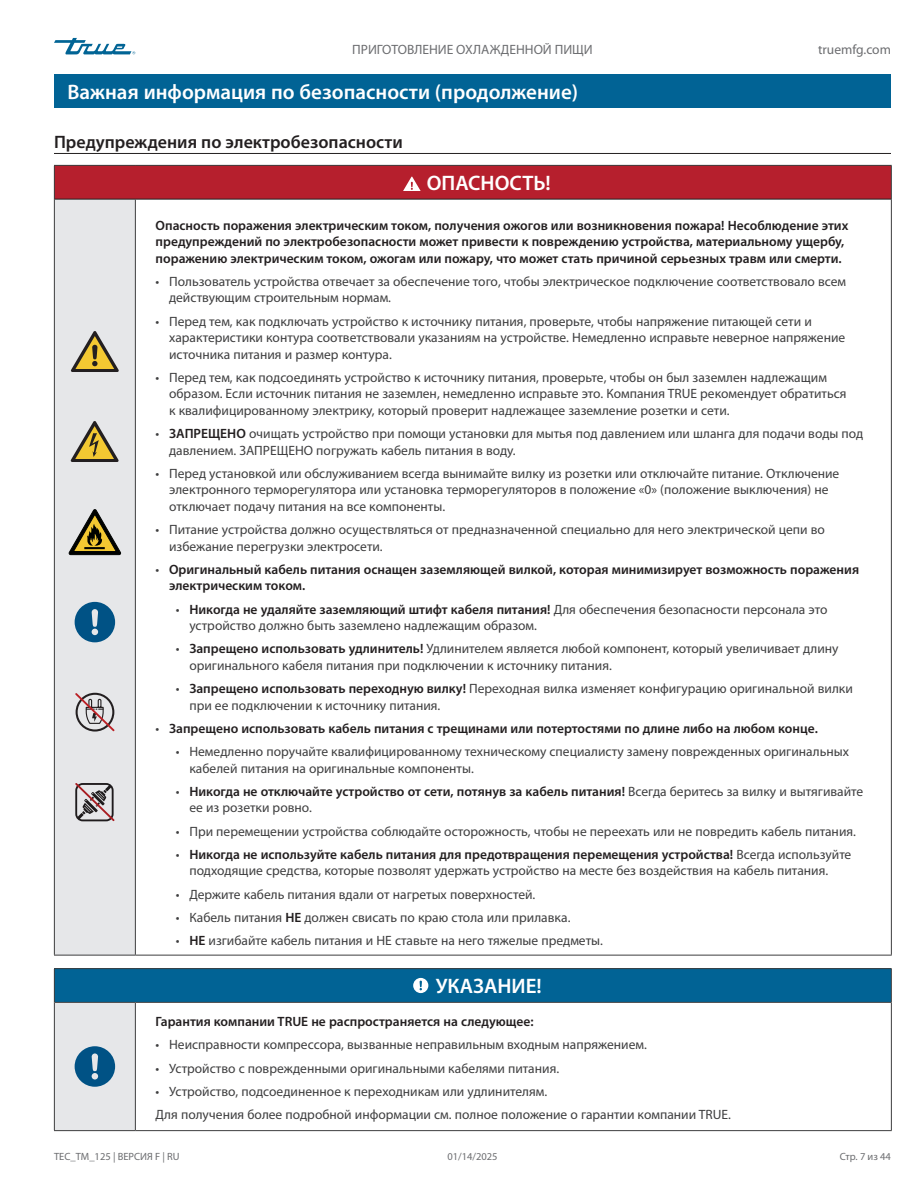
<style>
.page{position:relative;width:918px;height:1188px;background:#fff}
.page>*{position:absolute;margin:0;border:0;box-sizing:border-box;transform-origin:0 0}
.Title_bar_Page_header{font:600 21px "Myriad Pro";color:#fff}
.Table_title_bar{font:600 21px "Myriad Pro";color:#fff}
.Subhead_underscore_H1{font:600 18px "Myriad Pro";color:#231f20}
.Table_text{font:13.5px/16.5px "Myriad Pro";color:#3e3e3f}
.Table_text_BOLD{font:600 13.5px/16.5px "Myriad Pro";color:#231f20}
.t1{font:13.5px "Myriad Pro";color:#6c6d70}
.t2{font:10.5px "Myriad Pro";color:#6c6d70}
.s1{font-weight:600;color:#231f20}
.s2{font-weight:400;color:#3e3e3f}
</style>
<div class="page">
<svg style="left:54px;top:38px;width:81px;height:16px"></svg>
<div style="left:54px;top:74px;width:837px;height:34px;background:#016395"></div>
<hr style="left:54px;top:153px;width:837px;height:1px;background:#231f20">
<div style="left:54px;top:165px;width:837px;height:34px;background:#b61f2d"></div>
<div style="left:55px;top:200px;width:80px;height:930px;background:#e6e7e9"></div>
<div style="left:54px;top:969px;width:837px;height:33px;background:#016395"></div>
<hr style="left:54px;top:165px;width:81px;height:1px;background:#3e3e3f">
<hr style="left:54px;top:166px;width:1px;height:33px;background:#3e3e3f">
<hr style="left:135px;top:165px;width:757px;height:1px;background:#3e3e3f">
<hr style="left:891px;top:166px;width:1px;height:33px;background:#3e3e3f">
<hr style="left:54px;top:199px;width:1px;height:756px;background:#3e3e3f">
<hr style="left:135px;top:200px;width:1px;height:755px;background:#3e3e3f">
<hr style="left:891px;top:199px;width:1px;height:756px;background:#3e3e3f">
<hr style="left:54px;top:969px;width:1px;height:33px;background:#3e3e3f">
<hr style="left:891px;top:969px;width:1px;height:33px;background:#3e3e3f">
<hr style="left:54px;top:1002px;width:1px;height:128px;background:#3e3e3f">
<hr style="left:135px;top:1003px;width:1px;height:127px;background:#3e3e3f">
<hr style="left:891px;top:1002px;width:1px;height:128px;background:#3e3e3f">
<hr style="left:54px;top:1130px;width:81px;height:1px;background:#3e3e3f">
<hr style="left:135px;top:1130px;width:757px;height:1px;background:#3e3e3f">
<hr style="left:54px;top:955px;width:81px;height:1px;background:#3e3e3f">
<hr style="left:135px;top:955px;width:757px;height:1px;background:#3e3e3f">
<hr style="left:54px;top:968px;width:81px;height:1px;background:#3e3e3f">
<hr style="left:135px;top:968px;width:757px;height:1px;background:#3e3e3f">
<hr style="left:55px;top:1002px;width:80px;height:1px;background:#3e3e3f">
<hr style="left:135px;top:1002px;width:756px;height:1px;background:#3e3e3f">
<hr style="left:55px;top:199px;width:80px;height:1px;background:#231f20">
<hr style="left:135px;top:199px;width:756px;height:1px;background:#231f20">
<svg style="left:403px;top:177px;width:17px;height:13px"></svg>
<svg style="left:71px;top:331px;width:48px;height:41px;background:#b7ab82"></svg>
<svg style="left:71px;top:421px;width:48px;height:41px;background:#b8ab82"></svg>
<svg style="left:69px;top:510px;width:52px;height:45px;background:#9c9371"></svg>
<svg style="left:75px;top:602px;width:40px;height:40px;background:#3f7ba0"></svg>
<div style="left:76px;top:693px;width:38px;height:39px;border:2px solid #231f20;border-radius:50%"></div>
<svg style="left:75px;top:693px;width:40px;height:38px;background:#b5aaac"></svg>
<svg style="left:75px;top:783px;width:40px;height:38px;background:#a19899"></svg>
<svg style="left:413px;top:978px;width:15px;height:15px"></svg>
<svg style="left:75px;top:1046px;width:40px;height:41px;background:#437da2"></svg>
<p class="t1" style="left:352px;top:42px;width:242px">ПРИГОТОВЛЕНИЕ ОХЛАЖДЕННОЙ ПИЩИ</p>
<p class="t1" style="left:818px;top:42px;width:74px">truemfg.com</p>
<p class="Title_bar_Page_header" style="left:68px;top:79px;width:512px">Важная информация по безопасности (продолжение)</p>
<p class="Subhead_underscore_H1" style="left:54px;top:131px;width:350px">Предупреждения по электробезопасности</p>
<p class="Table_title_bar" style="left:427px;top:170px;width:126px">ОПАСНОСТЬ!</p>
<p class="Table_text_BOLD" style="left:156px;top:216px;width:694px">Опасность поражения электрическим током, получения ожогов или возникновения пожара! Несоблюдение этих предупреждений по электробезопасности может привести к повреждению устройства, материальному ущербу, поражению электрическим током, ожогам или пожару, что может стать причиной серьезных травм или смерти.</p>
<p class="Table_text" style="left:169px;top:273px;width:679px;text-indent:-14px">• Пользователь устройства отвечает за обеспечение того, чтобы электрическое подключение соответствовало всем действующим строительным нормам.</p>
<p class="Table_text" style="left:169px;top:313px;width:678px;text-indent:-14px">• Перед тем, как подключать устройство к источнику питания, проверьте, чтобы напряжение питающей сети и характеристики контура соответствовали указаниям на устройстве. Немедленно исправьте неверное напряжение источника питания и размер контура.</p>
<p class="Table_text" style="left:169px;top:369px;width:679px;text-indent:-14px">• Перед тем, как подсоединять устройство к источнику питания, проверьте, чтобы он был заземлен надлежащим образом. Если источник питания не заземлен, немедленно исправьте это. Компания TRUE рекомендует обратиться к квалифицированному электрику, который проверит надлежащее заземление розетки и сети.</p>
<p class="Table_text" style="left:169px;top:425px;width:696px;text-indent:-14px">• <span class="s1">ЗАПРЕЩЕНО</span> очищать устройство при помощи установки для мытья под давлением или шланга для подачи воды под давлением. ЗАПРЕЩЕНО погружать кабель питания в воду.</p>
<p class="Table_text" style="left:169px;top:465px;width:672px;text-indent:-14px">• Перед установкой или обслуживанием всегда вынимайте вилку из розетки или отключайте питание. Отключение электронного терморегулятора или установка терморегуляторов в положение «0» (положение выключения) не отключает подачу питания на все компоненты.</p>
<p class="Table_text" style="left:169px;top:521px;width:657px;text-indent:-14px">• Питание устройства должно осуществляться от предназначенной специально для него электрической цепи во избежание перегрузки электросети.</p>
<p class="Table_text_BOLD" style="left:169px;top:561px;width:692px;text-indent:-14px"><span class="s2">•</span> Оригинальный кабель питания оснащен заземляющей вилкой, которая минимизирует возможность поражения электрическим током.</p>
<p class="Table_text" style="left:189px;top:601px;width:640px;text-indent:-14px">• <span class="s1">Никогда не удаляйте заземляющий штифт кабеля питания!</span> Для обеспечения безопасности персонала это устройство должно быть заземлено надлежащим образом.</p>
<p class="Table_text" style="left:189px;top:640px;width:651px;text-indent:-14px">• <span class="s1">Запрещено использовать удлинитель!</span> Удлинителем является любой компонент, который увеличивает длину оригинального кабеля питания при подключении к источнику питания.</p>
<p class="Table_text" style="left:189px;top:680px;width:665px;text-indent:-14px">• <span class="s1">Запрещено использовать переходную вилку!</span> Переходная вилка изменяет конфигурацию оригинальной вилки при ее подключении к источнику питания.</p>
<p class="Table_text_BOLD" style="left:156px;top:720px;width:664px"><span class="s2">•</span> Запрещено использовать кабель питания с трещинами или потертостями по длине либо на любом конце.</p>
<p class="Table_text" style="left:189px;top:743px;width:661px;text-indent:-14px">• Немедленно поручайте квалифицированному техническому специалисту замену поврежденных оригинальных кабелей питания на оригинальные компоненты.</p>
<p class="Table_text_BOLD" style="left:189px;top:783px;width:675px;text-indent:-14px"><span class="s2">•</span> Никогда не отключайте устройство от сети, потянув за кабель питания! <span class="s2">Всегда беритесь за вилку и вытягивайте ее из розетки ровно.</span></p>
<p class="Table_text" style="left:176px;top:823px;width:682px">• При перемещении устройства соблюдайте осторожность, чтобы не переехать или не повредить кабель питания.</p>
<p class="Table_text" style="left:189px;top:846px;width:664px;text-indent:-14px">• <span class="s1">Никогда не используйте кабель питания для предотвращения перемещения устройства!</span> Всегда используйте подходящие средства, которые позволят удержать устройство на месте без воздействия на кабель питания.</p>
<p class="Table_text" style="left:176px;top:886px;width:361px">• Держите кабель питания вдали от нагретых поверхностей.</p>
<p class="Table_text" style="left:176px;top:909px;width:396px">• Кабель питания <span class="s1">НЕ</span> должен свисать по краю стола или прилавка.</p>
<p class="Table_text" style="left:176px;top:932px;width:429px">• <span class="s1">НЕ</span> изгибайте кабель питания и НЕ ставьте на него тяжелые предметы.</p>
<p class="Table_title_bar" style="left:436px;top:972px;width:108px">УКАЗАНИЕ!</p>
<p class="Table_text_BOLD" style="left:156px;top:1013px;width:379px">Гарантия компании TRUE не распространяется на следующее:</p>
<p class="Table_text" style="left:156px;top:1036px;width:493px">• Неисправности компрессора, вызванные неправильным входным напряжением.</p>
<p class="Table_text" style="left:156px;top:1060px;width:405px">• Устройство с поврежденными оригинальными кабелями питания.</p>
<p class="Table_text" style="left:156px;top:1083px;width:393px">• Устройство, подсоединенное к переходникам или удлинителям.</p>
<p class="Table_text" style="left:156px;top:1106px;width:577px">Для получения более подробной информации см. полное положение о гарантии компании TRUE.</p>
<p class="t2" style="left:54px;top:1150px;width:127px">TEC_TM_125 | ВЕРСИЯ F | RU</p>
<p class="t2" style="left:447px;top:1150px;width:52px">01/14/2025</p>
<p class="t2" style="left:840px;top:1150px;width:53px">Стр. 7 из 44</p>
</div>
